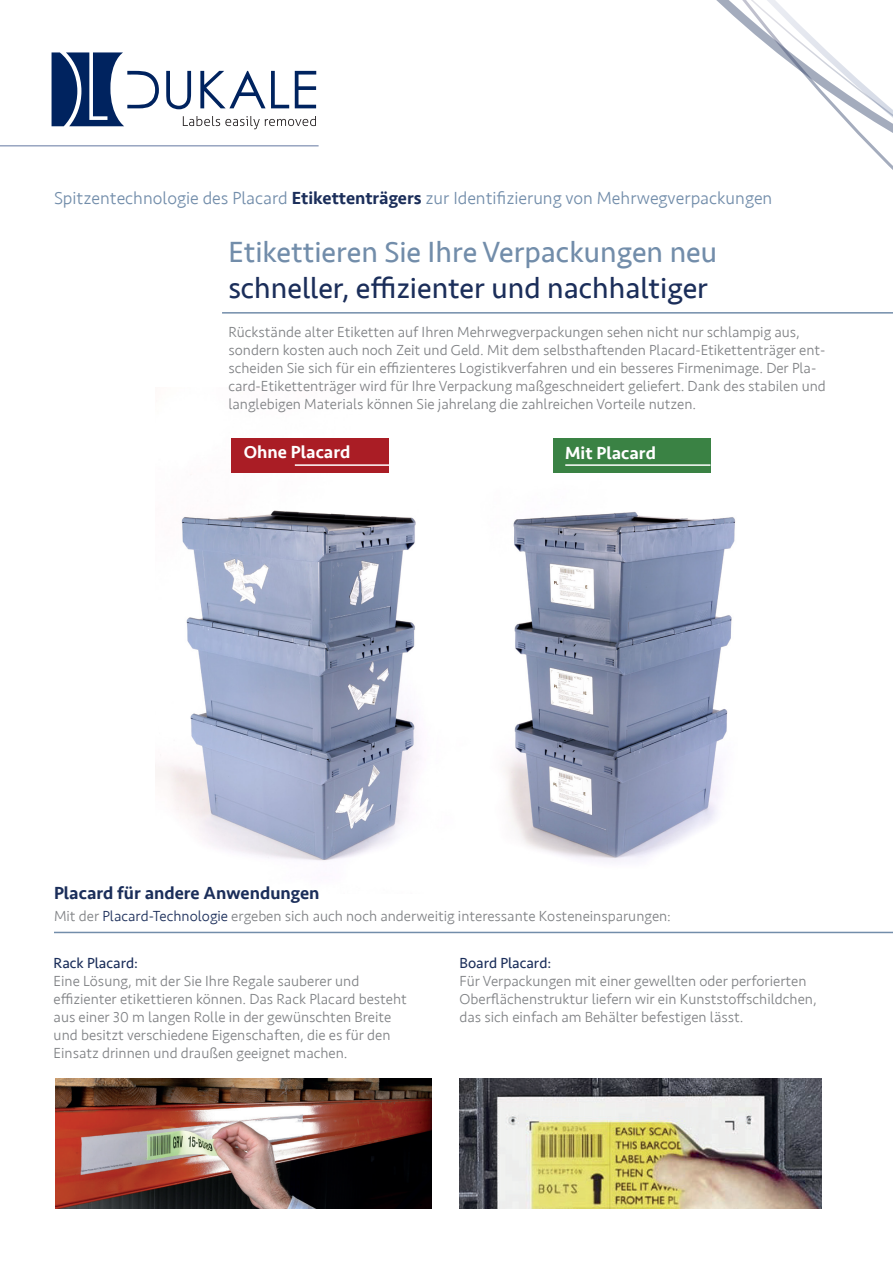
<style>
.page{position:relative;width:893px;height:1263px;background:#fff}
.page>*{position:absolute;margin:0;border:0;box-sizing:border-box;transform-origin:0 0}
.t1{font:30px "Seravek";color:#1b2e5a}
.t2{font:30px "Seravek";color:#728daa}
.t3{font:300 18px "Seravek";color:#728daa}
.t4{font:500 18px "Seravek";color:#1b2e5a}
.t5{font:500 18px "Seravek";color:#fff}
.t6{font:300 15px/18px "Seravek";color:#808285}
.t7{font:15px "Seravek";color:#1b2e5a}
.s1{font-weight:500;color:#1b2e5a}
.s2{color:#1b2e5a}
</style>
<div class="page">
<img style="left:155px;top:391px;width:582px;height:471px">
<svg style="left:52px;top:52px;width:264px;height:77px"></svg>
<hr style="left:222px;top:312px;width:671px;height:2px;background:#728daa">
<hr style="left:0;top:145px;width:319px;height:2px;background:#97a5c1">
<hr style="left:54px;top:932px;width:839px;height:1px;background:#728daa">
<svg style="left:716px;top:0;width:177px;height:170px"></svg>
<div style="left:232px;top:438px;width:157px;height:34px;background:#aa1d25"></div>
<div style="left:553px;top:438px;width:157px;height:34px;background:#3a8244"></div>
<img style="left:55px;top:1078px;width:377px;height:131px">
<img style="left:460px;top:1078px;width:362px;height:131px">
<hr style="left:295px;top:464px;width:94px;height:2px;background:#fff">
<hr style="left:565px;top:464px;width:145px;height:2px;background:#fff">
<p class="t3" style="left:54px;top:187px;width:720px">Spitzentechnologie des Placard <span class="s1">Etikettenträgers</span> zur Identifizierung von Mehrwegverpackungen</p>
<h1 class="t2" style="left:228px;top:228px;width:490px">Etikettieren Sie Ihre Verpackungen neu</h1>
<h1 class="t1" style="left:228px;top:264px;width:481px">schneller, effizienter und nachhaltiger</h1>
<p class="t6" style="left:228px;top:324px;width:599px">Rückstände alter Etiketten auf Ihren Mehrwegverpackungen sehen nicht nur schlampig aus, sondern kosten auch noch Zeit und Geld. Mit dem selbsthaftenden Placard-Etikettenträger ent&shy;scheiden Sie sich für ein effizienteres Logistikverfahren und ein besseres Firmenimage. Der Pla&shy;card-Etikettenträger wird für Ihre Verpackung maßgeschneidert geliefert. Dank des stabilen und langlebigen Materials können Sie jahrelang die zahlreichen Vorteile nutzen.</p>
<p class="t5" style="left:244px;top:441px;width:108px">Ohne Placard</p>
<p class="t5" style="left:565px;top:441px;width:92px">Mit Placard</p>
<p class="t4" style="left:54px;top:881px;width:267px">Placard für andere Anwendungen</p>
<p class="t6" style="left:54px;top:907px;width:618px">Mit der <span class="s2">Placard-Technologie</span> ergeben sich auch noch anderweitig interessante Kosteneinsparungen:</p>
<p class="t7" style="left:54px;top:951px;width:86px">Rack Placard:</p>
<p class="t6" style="left:54px;top:972px;width:355px">Eine Lösung, mit der Sie Ihre Regale sauberer und effizienter etikettieren können. Das Rack Placard besteht aus einer 30 m langen Rolle in der gewünschten Breite und besitzt verschiedene Eigenschaften, die es für den Einsatz drinnen und draußen geeignet machen.</p>
<p class="t7" style="left:460px;top:951px;width:93px">Board Placard:</p>
<p class="t6" style="left:460px;top:972px;width:359px">Für Verpackungen mit einer gewellten oder perforierten<br>Oberflächenstruktur liefern wir ein Kunststoffschildchen, das sich einfach am Behälter befestigen lässt.</p>
</div>
